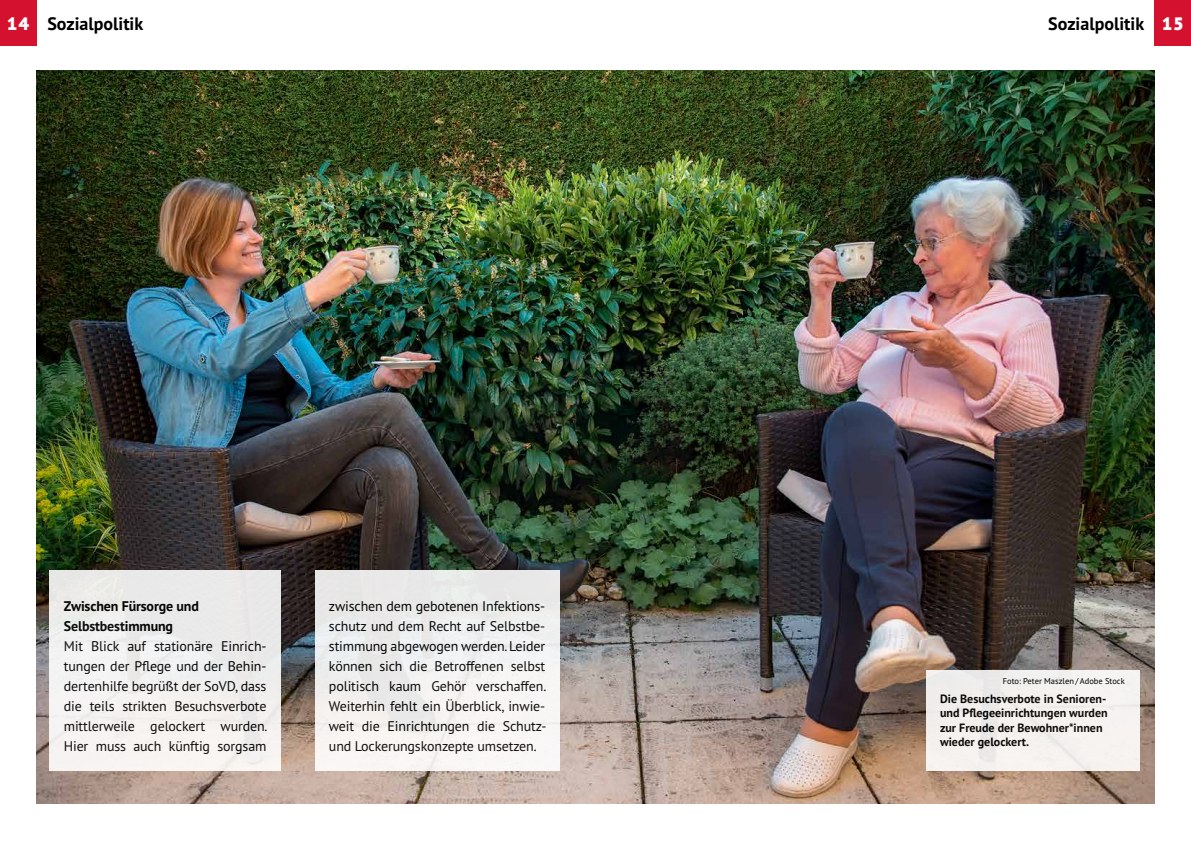
<style>
.page{position:relative;width:1191px;height:842px;background:#fff}
.page>*{position:absolute;margin:0;border:0;box-sizing:border-box;transform-origin:0 0}
.t1{font:700 18px "PT Sans Pro";color:#000}
.t2{font:900 18px "PT Sans Pro";color:#fff}
.t3{font:14px/20px "PT Sans Pro";letter-spacing:-.01em;color:#000;text-align:justify}
.t4{font:700 14px/20px "PT Sans Pro";letter-spacing:-.01em;color:#000}
.t5{font:700 12px/14.4px "PT Sans Pro";color:#000}
.t6{font:8.5px "PT Sans Pro";color:#000}
</style>
<div class="page">
<div style="left:0;top:0;width:36px;height:45px;background:#d51130"></div>
<div style="left:1155px;top:0;width:36px;height:45px;background:#d51130"></div>
<img style="left:36px;top:71px;width:1119px;height:733px">
<div style="left:926px;top:671px;width:213px;height:100px;background:#f4f2ef"></div>
<div style="left:50px;top:571px;width:231px;height:200px;background:#f1f0ef"></div>
<div style="left:315px;top:571px;width:244px;height:200px;background:#f0f0f0"></div>
<p class="t1" style="left:47px;top:11px;width:97px">Sozialpolitik</p>
<p class="t1" style="left:1048px;top:11px;width:97px">Sozialpolitik</p>
<p class="t2" style="left:7px;top:11px;width:24px">14</p>
<p class="t2" style="left:1161px;top:11px;width:24px">15</p>
<p class="t4" style="left:64px;top:596px;width:137px">Zwischen Fürsorge und<br>Selbstbestimmung</p>
<p class="t3" style="left:64px;top:636px;width:205px">Mit Blick auf stationäre Einrich&shy;tungen der Pflege und der Behin&shy;dertenhilfe begrüßt der SoVD, dass die teils strikten Besuchsverbote mittlerweile gelockert wurden.<br>Hier muss auch künftig sorgsam</p>
<p class="t3" style="left:329px;top:596px;width:219px">zwischen dem gebotenen Infektions&shy;schutz und dem Recht auf Selbstbe&shy;stimmung abgewogen werden. Leider können sich die Betroffenen selbst politisch kaum Gehör verschaffen.<br>Weiterhin fehlt ein Überblick, inwie&shy;weit die Einrichtungen die Schutz&shy;und Lockerungskonzepte umsetzen.</p>
<p class="t6" style="left:1002px;top:676px;width:124px">Foto: Peter Maszlen / Adobe Stock</p>
<p class="t5" style="left:940px;top:691px;width:169px">Die Besuchsverbote in Senioren&shy;und Pflegeeinrichtungen wurden zur Freude der Bewohner*innen wieder gelockert.</p>
</div>
